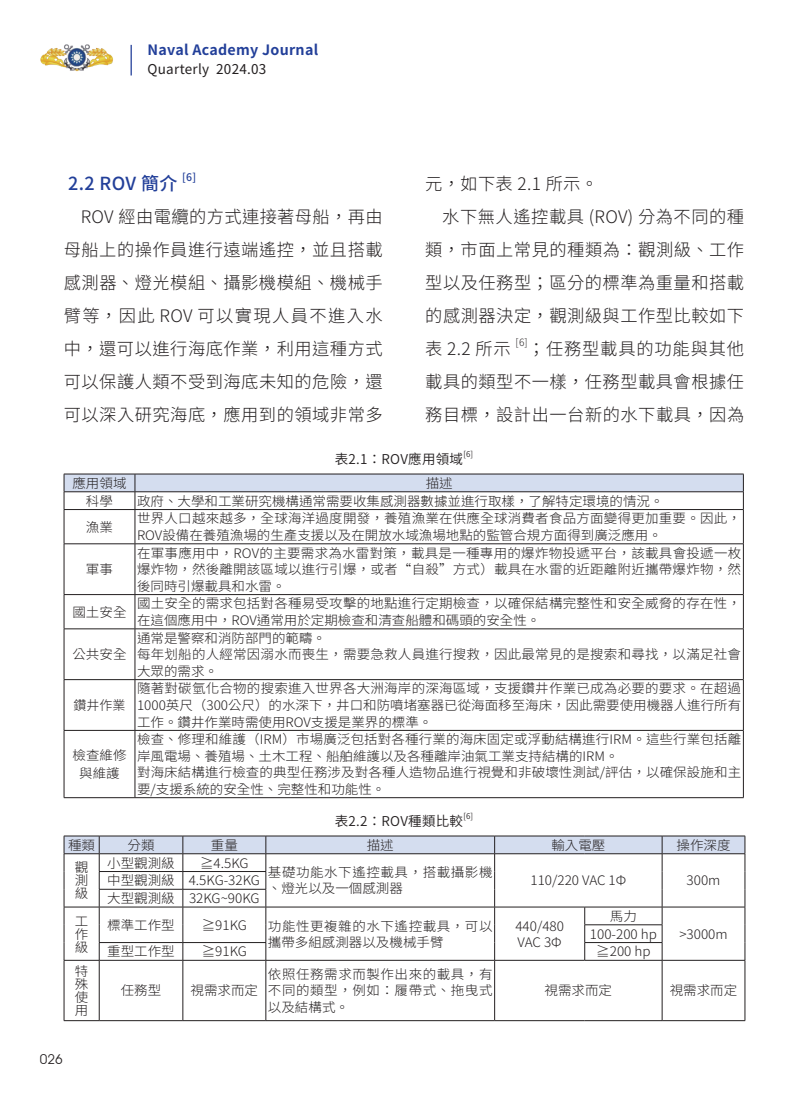
<style>
.page{position:relative;width:808px;height:1106px;background:#fff}
.page>*{position:absolute;margin:0;border:0;box-sizing:border-box;transform-origin:0 0}
.t1{font:500 18px "Noto Sans CJ Ktc";color:#223f99}
.t2{font:300 17.25px/33px "Noto Sans CJ Ktc";letter-spacing:.03em;color:#231f20;text-align:justify}
.t3{font:700 14.25px "Noto Sans CJ Ktc";letter-spacing:.02em;color:#223f99}
.t4{font:600 13.5px "Noto Sans CJ Ktc";letter-spacing:.02em;color:#231f20}
.t5{font:13.5px "Noto Sans CJ Ktc";letter-spacing:.02em;color:#231f20}
.t6{font:13.5px "Avant Garde IT Cby BT";color:#231f20}
.t7{font:300 13.05px/16.5px "Noto Sans CJ Ktc";color:#231f20;text-align:justify}
.t8{font:300 13.05px/16.2px "Noto Sans CJ Ktc";letter-spacing:.04em;color:#231f20}
.t9{font:500 10.5px "Noto Sans CJ Ktc";color:#223f99}
.t10{font:300 10.05px "Noto Sans CJ Ktc";color:#231f20}
.t11{font:600 7.8px "Noto Sans CJ Ktc";color:#231f20}
</style>
<div class="page">
<svg style="left:64px;top:474px;width:680px;height:35px"></svg>
<hr style="left:64px;top:509px;width:71px;height:1px;background:#231f20">
<hr style="left:64px;top:510px;width:1px;height:33px;background:#231f20">
<hr style="left:135px;top:509px;width:609px;height:1px;background:#231f20">
<hr style="left:135px;top:510px;width:1px;height:33px;background:#231f20">
<hr style="left:743px;top:510px;width:1px;height:33px;background:#231f20">
<hr style="left:64px;top:543px;width:71px;height:1px;background:#231f20">
<hr style="left:64px;top:544px;width:1px;height:50px;background:#231f20">
<hr style="left:135px;top:543px;width:609px;height:1px;background:#231f20">
<hr style="left:135px;top:544px;width:1px;height:50px;background:#231f20">
<hr style="left:743px;top:544px;width:1px;height:50px;background:#231f20">
<hr style="left:64px;top:594px;width:71px;height:1px;background:#231f20">
<hr style="left:64px;top:595px;width:1px;height:33px;background:#231f20">
<hr style="left:135px;top:594px;width:609px;height:1px;background:#231f20">
<hr style="left:135px;top:595px;width:1px;height:33px;background:#231f20">
<hr style="left:743px;top:595px;width:1px;height:33px;background:#231f20">
<hr style="left:64px;top:628px;width:71px;height:1px;background:#231f20">
<hr style="left:64px;top:629px;width:1px;height:50px;background:#231f20">
<hr style="left:135px;top:628px;width:609px;height:1px;background:#231f20">
<hr style="left:135px;top:629px;width:1px;height:50px;background:#231f20">
<hr style="left:743px;top:629px;width:1px;height:50px;background:#231f20">
<hr style="left:64px;top:679px;width:71px;height:1px;background:#231f20">
<hr style="left:64px;top:680px;width:1px;height:50px;background:#231f20">
<hr style="left:135px;top:679px;width:609px;height:1px;background:#231f20">
<hr style="left:135px;top:680px;width:1px;height:50px;background:#231f20">
<hr style="left:743px;top:680px;width:1px;height:50px;background:#231f20">
<hr style="left:64px;top:730px;width:71px;height:1px;background:#231f20">
<hr style="left:64px;top:730px;width:1px;height:67px;background:#231f20">
<hr style="left:135px;top:730px;width:609px;height:1px;background:#231f20">
<hr style="left:135px;top:730px;width:1px;height:67px;background:#231f20">
<hr style="left:743px;top:730px;width:1px;height:67px;background:#231f20">
<hr style="left:64px;top:797px;width:71px;height:1px;background:#231f20">
<hr style="left:135px;top:797px;width:609px;height:1px;background:#231f20">
<hr style="left:64px;top:835px;width:35px;height:1px;background:#231f20">
<hr style="left:99px;top:835px;width:84px;height:1px;background:#231f20">
<hr style="left:183px;top:835px;width:83px;height:1px;background:#231f20">
<hr style="left:266px;top:835px;width:229px;height:1px;background:#231f20">
<hr style="left:495px;top:835px;width:90px;height:1px;background:#231f20">
<hr style="left:585px;top:835px;width:77px;height:1px;background:#231f20">
<hr style="left:662px;top:835px;width:83px;height:1px;background:#231f20">
<svg style="left:64px;top:836px;width:682px;height:124px"></svg>
<hr style="left:64px;top:960px;width:35px;height:1px;background:#231f20">
<hr style="left:64px;top:960px;width:1px;height:60px;background:#231f20">
<hr style="left:99px;top:960px;width:84px;height:1px;background:#231f20">
<hr style="left:99px;top:960px;width:1px;height:60px;background:#231f20">
<hr style="left:183px;top:960px;width:83px;height:1px;background:#231f20">
<hr style="left:183px;top:960px;width:1px;height:60px;background:#231f20">
<hr style="left:266px;top:960px;width:229px;height:1px;background:#231f20">
<hr style="left:266px;top:960px;width:1px;height:60px;background:#231f20">
<hr style="left:495px;top:960px;width:90px;height:1px;background:#231f20">
<hr style="left:494px;top:960px;width:1px;height:60px;background:#231f20">
<hr style="left:585px;top:960px;width:77px;height:1px;background:#231f20">
<hr style="left:662px;top:960px;width:83px;height:1px;background:#231f20">
<hr style="left:662px;top:960px;width:1px;height:60px;background:#231f20">
<hr style="left:745px;top:960px;width:1px;height:60px;background:#231f20">
<hr style="left:64px;top:1020px;width:35px;height:1px;background:#231f20">
<hr style="left:99px;top:1020px;width:84px;height:1px;background:#231f20">
<hr style="left:183px;top:1020px;width:83px;height:1px;background:#231f20">
<hr style="left:266px;top:1020px;width:229px;height:1px;background:#231f20">
<hr style="left:495px;top:1020px;width:90px;height:1px;background:#231f20">
<hr style="left:585px;top:1020px;width:77px;height:1px;background:#231f20">
<hr style="left:662px;top:1020px;width:83px;height:1px;background:#231f20">
<img style="left:40px;top:44px;width:73px;height:28px">
<hr style="left:131px;top:45px;width:1px;height:30px;background:#223f99">
<p class="t3" style="left:148px;top:42px;width:172px">Naval Academy Journal</p>
<p class="t5" style="left:148px;top:61px;width:120px">Quarterly 2024.03</p>
<h1 class="t1" style="left:68px;top:173px;width:111px">2.2 ROV 簡介</h1>
<p class="t9" style="left:182px;top:172px;width:15px">[6]</p>
<h2 class="t2" style="left:64px;top:200px;width:320px;text-indent:17px">ROV 經由電纜的方式連接著母船，再由母船上的操作員進行遠端遙控，並且搭載感測器、燈光模組、攝影機模組、機械手臂等，因此 ROV 可以實現人員不進入水中，還可以進行海底作業，利用這種方式可以保護人類不受到海底未知的危險，還可以深入研究海底，應用到的領域非常多</h2>
<h2 class="t2" style="left:425px;top:167px;width:174px">元，如下表 2.1 所示。</h2>
<h2 class="t2" style="left:442px;top:200px;width:303px">水下無人遙控載具 (ROV) 分為不同的種</h2>
<h2 class="t2" style="left:425px;top:233px;width:320px">類，市面上常見的種類為：觀測級、工作</h2>
<h2 class="t2" style="left:425px;top:266px;width:320px">型以及任務型；區分的標準為重量和搭載</h2>
<h2 class="t2" style="left:425px;top:299px;width:320px">的感測器決定，觀測級與工作型比較如下</h2>
<h2 class="t2" style="left:425px;top:332px;width:87px">表 2.2 所示</h2>
<p class="t10" style="left:516px;top:337px;width:14px">[6]</p>
<h2 class="t2" style="left:425px;top:332px;width:320px;text-indent:103px">；任務型載具的功能與其他載具的類型不一樣，任務型載具會根據任務目標，設計出一台新的水下載具，因為</h2>
<p class="t4" style="left:335px;top:451px;width:130px">表2.1：ROV應用領域</p>
<p class="t11" style="left:463px;top:450px;width:11px">[6]</p>
<p class="t7" style="left:72px;top:475px;width:55px">應用領域</p>
<p class="t7" style="left:426px;top:475px;width:28px">描述</p>
<p class="t7" style="left:86px;top:493px;width:28px">科學</p>
<p class="t7" style="left:137px;top:493px;width:528px">政府、大學和工業研究機構通常需要收集感測器數據並進行取樣，了解特定環境的情況。</p>
<p class="t7" style="left:86px;top:519px;width:28px">漁業</p>
<p class="t7" style="left:137px;top:510px;width:605px">世界人口越來越多，全球海洋過度開發，養殖漁業在供應全球消費者食品方面變得更加重要。因此，<br>ROV設備在養殖漁場的生產支援以及在開放水域漁場地點的監管合規方面得到廣泛應用。</p>
<p class="t7" style="left:86px;top:561px;width:28px">軍事</p>
<p class="t7" style="left:137px;top:545px;width:606px">在軍事應用中，ROV的主要需求為水雷對策，載具是一種專用的爆炸物投遞平台，該載具會投遞一枚爆炸物，然後離開該區域以進行引爆，或者“自殺”方式）載具在水雷的近距離附近攜帶爆炸物，然後同時引爆載具和水雷。</p>
<p class="t7" style="left:72px;top:604px;width:55px">國土安全</p>
<p class="t7" style="left:137px;top:595px;width:605px">國土安全的需求包括對各種易受攻擊的地點進行定期檢查，以確保結構完整性和安全威脅的存在性，在這個應用中，ROV通常用於定期檢查和清查船體和碼頭的安全性。</p>
<p class="t7" style="left:72px;top:646px;width:55px">公共安全</p>
<p class="t7" style="left:137px;top:630px;width:605px;text-align:left">通常是警察和消防部門的範疇。<br>每年划船的人經常因溺水而喪生，需要急救人員進行搜救，因此最常見的是搜索和尋找，以滿足社會大眾的需求。</p>
<p class="t7" style="left:74px;top:697px;width:53px">鑽井作業</p>
<p class="t7" style="left:72px;top:746px;width:56px;line-height:18px;text-align:center">檢查維修與維護</p>
<p class="t7" style="left:137px;top:680px;width:606px">隨著對碳氫化合物的搜索進入世界各大洲海岸的深海區域，支援鑽井作業已成為必要的要求。在超過1000英尺（300公尺）的水深下，井口和防噴堵塞器已從海面移至海床，因此需要使用機器人進行所有工作。鑽井作業時需使用ROV支援是業界的標準。</p>
<p class="t7" style="left:137px;top:731px;width:606px;text-align:left">檢查、修理和維護（IRM）市場廣泛包括對各種行業的海床固定或浮動結構進行IRM。這些行業包括離岸風電場、養殖場、土木工程、船舶維護以及各種離岸油氣工業支持結構的IRM。<br>對海床結構進行檢查的典型任務涉及對各種人造物品進行視覺和非破壞性測試/評估，以確保設施和主要/支援系統的安全性、完整性和功能性。</p>
<p class="t4" style="left:335px;top:813px;width:130px">表2.2：ROV種類比較</p>
<p class="t11" style="left:463px;top:811px;width:11px">[6]</p>
<p class="t7" style="left:68px;top:837px;width:28px">種類</p>
<p class="t7" style="left:128px;top:837px;width:28px">分類</p>
<p class="t7" style="left:211px;top:837px;width:28px">重量</p>
<p class="t7" style="left:367px;top:837px;width:28px">描述</p>
<p class="t7" style="left:551px;top:837px;width:55px">輸入電壓</p>
<p class="t7" style="left:676px;top:837px;width:55px">操作深度</p>
<p class="t7" style="left:75px;top:861px;width:14px;line-height:13px">觀測級</p>
<p class="t7" style="left:107px;top:854px;width:69px">小型觀測級</p>
<p class="t7" style="left:200px;top:854px;width:50px">≧4.5KG</p>
<p class="t8" style="left:268px;top:864px;width:226px">基礎功能水下遙控載具，搭載攝影機、燈光以及一個感測器</p>
<p class="t7" style="left:107px;top:872px;width:154px">中型觀測級 4.5KG-32KG</p>
<p class="t7" style="left:530px;top:872px;width:97px">110/220 VAC 1Φ</p>
<p class="t7" style="left:686px;top:872px;width:35px">300m</p>
<p class="t7" style="left:107px;top:890px;width:154px">大型觀測級 32KG~90KG</p>
<p class="t7" style="left:75px;top:914px;width:14px;line-height:13px">工作級</p>
<p class="t7" style="left:107px;top:917px;width:69px">標準工作型</p>
<p class="t7" style="left:202px;top:917px;width:47px">≧91KG</p>
<p class="t8" style="left:268px;top:918px;width:226px">功能性更複雜的水下遙控載具，可以攜帶多組感測器以及機械手臂</p>
<p class="t7" style="left:515px;top:918px;width:50px">440/480<br>VAC 3Φ</p>
<p class="t7" style="left:590px;top:907px;width:68px;line-height:17.7px;text-align:center">馬力<br>100-200 hp</p>
<p class="t7" style="left:107px;top:943px;width:69px">重型工作型</p>
<p class="t7" style="left:202px;top:943px;width:47px">≧91KG</p>
<p class="t7" style="left:596px;top:943px;width:56px">≧200 hp</p>
<p class="t7" style="left:679px;top:925px;width:50px">&gt;3000m</p>
<p class="t7" style="left:75px;top:964px;width:15px;line-height:13px">特殊使用</p>
<p class="t6" style="left:40px;top:1051px;width:24px">026</p>
<p class="t7" style="left:121px;top:982px;width:42px">任務型</p>
<p class="t7" style="left:191px;top:982px;width:69px">視需求而定</p>
<p class="t7" style="left:268px;top:966px;width:226px">依照任務需求而製作出來的載具，有不同的類型，例如：履帶式、拖曳式以及結構式。</p>
<p class="t7" style="left:545px;top:982px;width:69px">視需求而定</p>
<p class="t7" style="left:670px;top:982px;width:69px">視需求而定</p>
</div>
